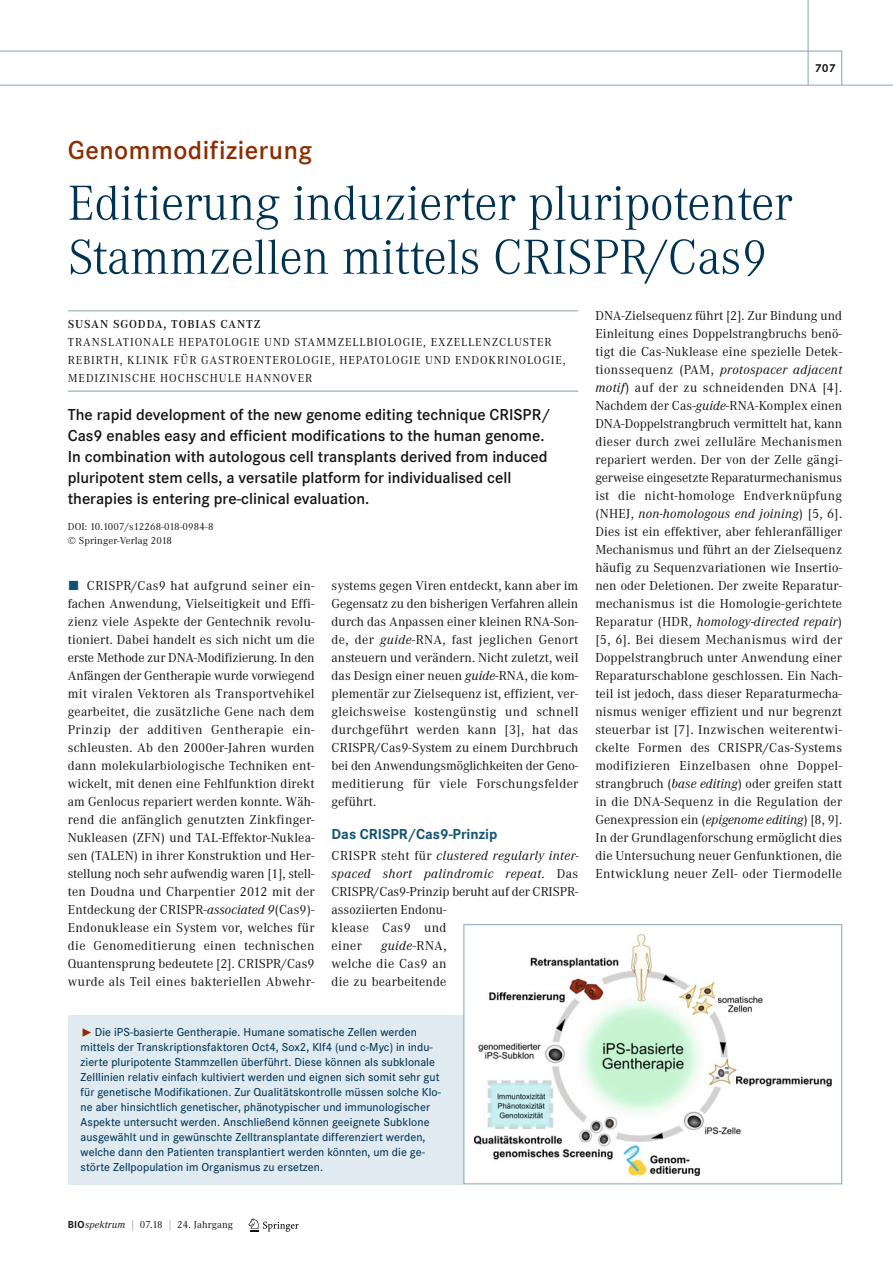
<style>
.page{position:relative;width:893px;height:1263px;background:#fff}
.page>*{position:absolute;margin:0;border:0;box-sizing:border-box;transform-origin:0 0}
.t1{font:300 51px/54px "Corporate A";letter-spacing:-.005em;color:#003252}
.t2{font:600 27px "Corporate S";letter-spacing:.02em;color:#8d2d00}
.t3{font:600 16.5px/21px "Corporate S";color:#131413}
.t4{font:700 15px "Corporate S";color:#115273}
.t5{font:13.5px/18px "Corporate A";letter-spacing:.025em;color:#131413;text-align:justify}
.t6{font:13.5px/18px "Corporate A";letter-spacing:-.005em;color:#131413}
.t7{font:500 12px/15px "Corporate S";letter-spacing:.005em;color:#003252}
.t8{font:12px/18px "Corporate A";letter-spacing:.075em;color:#131413}
.t9{font:600 12px "Corporate A";letter-spacing:.075em;color:#131413}
.t10{font:700 12px "Corporate S";color:#131413}
.t11{font:10.5px/13.5px "Corporate A";letter-spacing:.015em;color:#131413}
.s1{font-family:"The Sans Expert";color:#115273}
.s2{font-style:italic}
.s3{font-family:"The Sans Expert";font-weight:400;color:#8d2d00}
.s4{font-family:"Corporate S";font-weight:700}
.s5{color:#658ba6}
</style>
<div class="page">
<hr style="left:0;top:85px;width:892px;height:1px;background:#84a2ba">
<hr style="left:0;top:51px;width:842px;height:1px;background:#84a2ba">
<hr style="left:841px;top:51px;width:1px;height:34px;background:#84a2ba">
<hr style="left:807px;top:0;width:1px;height:85px;background:#84a2ba">
<svg style="left:248px;top:1218px;width:51px;height:14px"></svg>
<hr style="left:68px;top:310px;width:510px;height:1px;background:#84a2ba">
<hr style="left:68px;top:391px;width:510px;height:1px;background:#84a2ba">
<div style="left:68px;top:1015px;width:395px;height:169px;background:#dfebf1"></div>
<img style="left:474px;top:933px;width:357px;height:243px">
<div style="left:463px;top:924px;width:379px;height:260px;border:1px solid #84a2ba"></div>
<p class="t10" style="left:814px;top:64px;width:22px">707</p>
<h2 class="t2" style="left:68px;top:141px;width:246px">Genommodifizierung</h2>
<h1 class="t1" style="left:68px;top:180px;width:726px">Editierung induzierter pluripotenter<br>Stammzellen mittels CRISPR/Cas9</h1>
<p class="t9" style="left:68px;top:320px;width:194px">SUSAN SGODDA, TOBIAS CANTZ</p>
<p class="t8" style="left:68px;top:334px;width:499px">TRANSLATIONALE HEPATOLOGIE UND STAMMZELLBIOLOGIE, EXZELLENZCLUSTER<br>REBIRTH, KLINIK FÜR GASTROENTEROLOGIE, HEPATOLOGIE UND ENDOKRINOLOGIE,<br>MEDIZINISCHE HOCHSCHULE HANNOVER</p>
<p class="t3" style="left:68px;top:406px;width:484px">The rapid development of the new genome editing technique CRISPR/ Cas9 enables easy and efficient modifications to the human genome.<br>In combination with autologous cell transplants derived from induced pluripotent stem cells, a versatile platform for individualised cell therapies is entering pre-clinical evaluation.</p>
<p class="t11" style="left:68px;top:521px;width:147px">DOI: 10.1007/s12268-018-0984-8 © Springer-Verlag 2018</p>
<p class="t5" style="left:68px;top:578px;width:248px"><span class="s1">ó</span> CRISPR/Cas9 hat aufgrund seiner ein - fachen Anwendung, Vielseitigkeit und Effi&shy;zienz viele Aspekte der Gentechnik revolu&shy;tioniert. Dabei handelt es sich nicht um die erste Methode zur DNA-Modifizierung. In den Anfängen der Gentherapie wurde vorwiegend mit viralen Vektoren als Transportvehikel gearbeitet, die zusätzliche Gene nach dem Prinzip der additiven Gentherapie ein&shy;schleusten. Ab den 2000er-Jahren wurden dann molekularbiologische Techniken ent&shy;wickelt, mit denen eine Fehlfunktion direkt am Genlocus repariert werden konnte. Wäh&shy;rend die anfänglich genutzten Zinkfinger-Nukleasen (ZFN) und TAL-Effektor-Nuklea&shy;sen (TALEN) in ihrer Konstruktion und Her&shy;stellung noch sehr aufwendig waren [1], stell&shy;ten Doudna und Charpentier 2012 mit der Entdeckung der CRISPR-<span class="s2">associated 9</span>(Cas9)- Endonuklease ein System vor, welches für die Genomeditierung einen technischen Quantensprung bedeutete [2]. CRISPR/Cas9 wurde als Teil eines bakteriellen Abwehr-</p>
<p class="t5" style="left:331px;top:578px;width:248px">systems gegen Viren entdeckt, kann aber im Gegensatz zu den bisherigen Verfahren allein durch das Anpassen einer kleinen RNA-Son&shy;de, der <span class="s2">guide</span>-RNA, fast jeglichen Genort ansteuern und verändern. Nicht zuletzt, weil das Design einer neuen <span class="s2">guide</span>-RNA, die kom&shy;plementär zur Zielsequenz ist, effizient, ver&shy;gleichsweise kostengünstig und schnell durchgeführt werden kann [3], hat das CRISPR/Cas9-System zu einem Durchbruch bei den Anwendungsmöglichkeiten der Geno&shy;meditierung für viele Forschungsfelder geführt.</p>
<p class="t4" style="left:331px;top:829px;width:167px">Das CRISPR/ Cas9-Prinzip</p>
<p class="t6" style="left:331px;top:848px;width:248px">CRISPR steht für <span class="s2">clustered regularly inter&shy;spaced short palindromic repeat</span>. Das<br>CRISPR/Cas9-Prinzip beruht auf der CRISPR&shy;assoziierten Endonu-<br>klease Cas9 und<br>einer</p>
<p class="t5" style="left:331px;top:938px;width:116px;text-indent:50px"><span class="s2">guide</span>-RNA, welche die Cas9 an die zu bearbeitende</p>
<p class="t7" style="left:81px;top:1026px;width:362px"><span class="s3">˘</span> Die iPS-basierte Gentherapie. Humane somatische Zellen werden mittels der Transkriptionsfaktoren Oct4, Sox2, Klf4 (und c-Myc) in indu&shy;zierte pluripotente Stammzellen überführt. Diese können als subklonale Zelllinien relativ einfach kultiviert werden und eignen sich somit sehr gut für genetische Modifikationen. Zur Qualitätskontrolle müssen solche Klo&shy;ne aber hinsichtlich genetischer, phänotypischer und immunologischer Aspekte untersucht werden. Anschließend können geeignete Subklone ausgewählt und in gewünschte Zelltransplantate differenziert werden, welche dann den Patienten transplantiert werden könnten, um die ge - störte Zellpopulation im Organismus zu ersetzen.</p>
<p class="t5" style="left:595px;top:308px;width:248px">DNA-Zielsequenz führt [2]. Zur Bindung und Einleitung eines Doppelstrangbruchs benö&shy;tigt die Cas-Nuklease eine spezielle Detek&shy;tionssequenz (PAM, <span class="s2">protospacer adjacent motif</span>) auf der zu schneidenden DNA [4].<br>Nachdem der Cas-<span class="s2">guide</span>-RNA-Komplex einen DNA-Doppelstrangbruch vermittelt hat, kann dieser durch zwei zelluläre Mechanismen repariert werden. Der von der Zelle gängi&shy;gerweise eingesetzte Reparaturmechanismus ist die nicht-homologe Endverknüpfung (NHEJ, <span class="s2">non-homologous end joining</span>) [5, 6].<br>Dies ist ein effektiver, aber fehler anfälliger Mechanismus und führt an der Zielsequenz häufig zu Sequenzvariationen wie Insertio&shy;nen oder Deletionen. Der zweite Reparatur&shy;mechanismus ist die Homologie-gerichtete Reparatur (HDR, <span class="s2">homology-directed repair</span>) [5, 6]. Bei diesem Mechanismus wird der Doppelstrangbruch unter Anwendung einer Reparaturschablone geschlossen. Ein Nach&shy;teil ist jedoch, dass dieser Reparaturmecha&shy;nismus weniger effizient und nur begrenzt steuerbar ist [7]. Inzwischen weiterentwi&shy;ckelte Formen des CRISPR/Cas-Systems modifizieren Einzelbasen ohne Doppel - strangbruch (<span class="s2">base editing</span>) oder greifen statt in die DNA-Sequenz in die Regulation der Genexpression ein (<span class="s2">epigenome editing</span>) [8, 9].<br>In der Grundlagenforschung ermöglicht dies die Untersuchung neuer Genfunktionen, die Entwicklung neuer Zell- oder Tiermodelle</p>
<p class="t11" style="left:68px;top:1219px;width:167px"><span class="s4">BIO</span><span class="s2">spektrum</span> <span class="s5">|</span> 07.18 <span class="s5">|</span> 24. Jahrgang</p>
</div>
